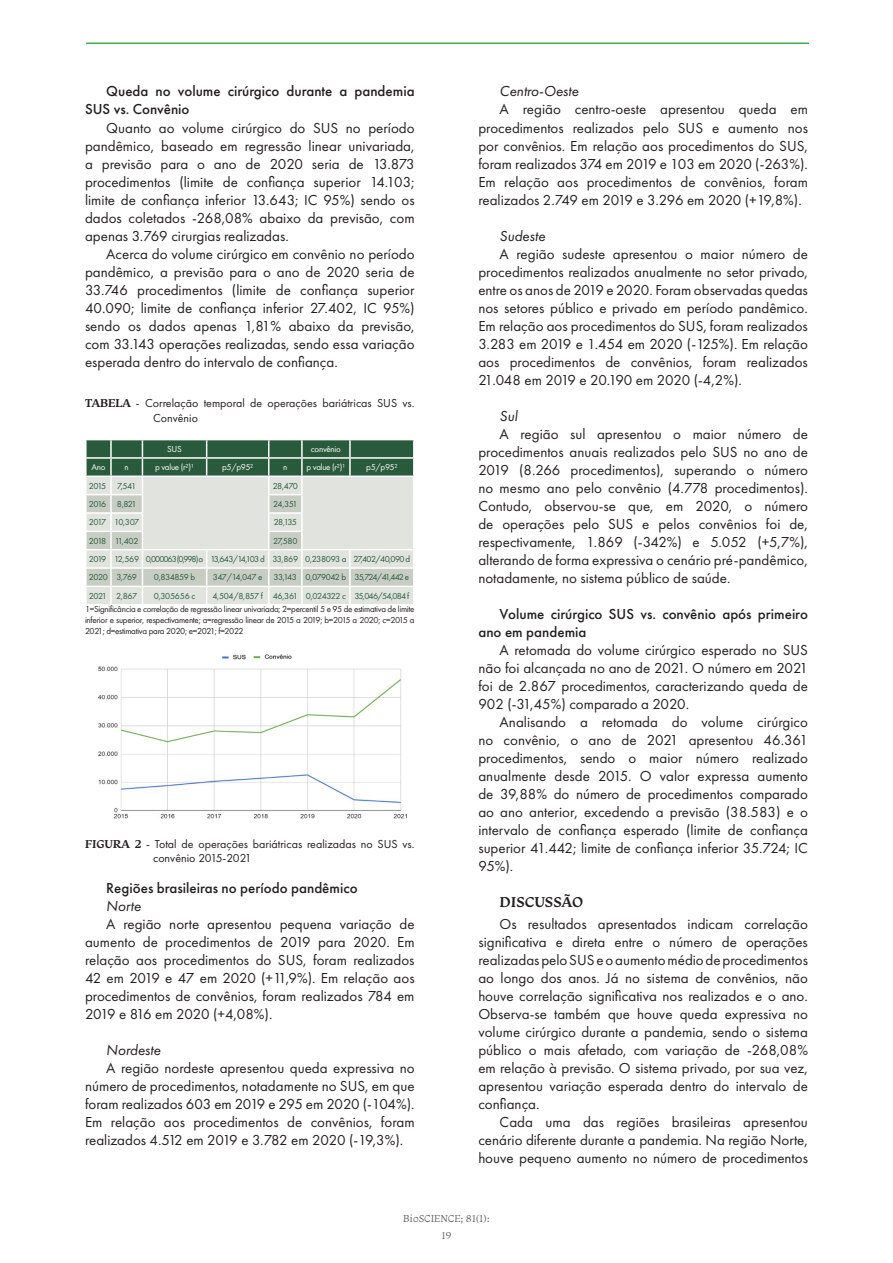
<style>
.page{position:relative;width:893px;height:1263px;background:#fff}
.page>*{position:absolute;margin:0;border:0;box-sizing:border-box;transform-origin:0 0}
.Texto{font:15px/18px "Futura PT";color:#231f20;text-align:justify}
.Subtitulo-Miolo{font:500 15px/18px "Futura PT";color:#231f20}
.Texto-2{font:italic 15px "Futura PT";color:#231f20}
.TITULO-Miolo{font:600 15px "Monarcha";color:#231f20}
.Tit__Figura{font:12px/14.4px "Futura PT";color:#231f20}
.t1{font:10.5px/17px "Monarcha";color:#646464;text-align:center}
.Legenda{font:9px/10.8px "Futura PT";letter-spacing:-.055em;color:#231f20;text-align:justify}
.Texto_Tabela{font:9px "Futura PT";letter-spacing:-.07em;color:#295a3c}
.Texto_Tabela_Cabeçalho_-_BRANCO{font:9px "Futura PT";letter-spacing:-.03em;color:#fff}
.Texto_Tabela-2{font:9px "Futura PT";letter-spacing:-.11em;color:#295a3c}
.Texto_Tabela-3{font:9px "Futura PT";letter-spacing:-.1em;color:#295a3c}
.Texto_Tabela-4{font:9px "Futura PT";letter-spacing:-.12em;color:#295a3c}
.Texto_Tabela-5{font:9px "Futura PT";letter-spacing:-.095em;color:#295a3c}
.s1{font-family:"Monarcha";font-weight:600}
</style>
<div class="page">
<hr style="left:86px;top:43px;width:723px;height:1px;background:#3dad49">
<svg style="left:85px;top:439px;width:329px;height:165px;background:#bbc6bd"></svg>
<hr style="left:85px;top:475px;width:26px;height:2px;background:#fff">
<hr style="left:111px;top:475px;width:31px;height:2px;background:#fff">
<hr style="left:142px;top:475px;width:65px;height:2px;background:#fff">
<hr style="left:207px;top:475px;width:62px;height:2px;background:#fff">
<hr style="left:269px;top:475px;width:33px;height:2px;background:#fff">
<hr style="left:302px;top:475px;width:48px;height:2px;background:#fff">
<hr style="left:350px;top:475px;width:65px;height:2px;background:#fff">
<img style="left:98px;top:654px;width:309px;height:165px">
<p class="Subtitulo-Miolo" style="left:85px;top:82px;width:331px;text-indent:21px">Queda no volume cirúrgico durante a pandemia<br>SUS vs. Convênio</p>
<p class="Texto" style="left:85px;top:118px;width:331px;text-indent:21px">Quanto ao volume cirúrgico do SUS no período pandêmico, baseado em regressão linear univariada, a previsão para o ano de 2020 seria de 13.873 procedimentos (limite de confiança superior 14.103; limite de confiança inferior 13.643; IC 95%) sendo os dados coletados -268,08% abaixo da previsão, com apenas 3.769 cirurgias realizadas.</p>
<p class="Texto" style="left:85px;top:244px;width:331px;text-indent:21px">Acerca do volume cirúrgico em convênio no período pandêmico, a previsão para o ano de 2020 seria de 33.746 procedimentos (limite de confiança superior 40.090; limite de confiança inferior 27.402, IC 95%) sendo os dados apenas 1,81% abaixo da previsão, com 33.143 operações realizadas, sendo essa variação esperada dentro do intervalo de confiança.</p>
<p class="Tit__Figura" style="left:153px;top:396px;width:263px;text-indent:-68px"><span class="s1">TABELA</span> - Correlação temporal de operações bariátricas SUS vs.<br>Convênio</p>
<p class="Texto_Tabela_Cabeçalho_-_BRANCO" style="left:167px;top:444px;width:16px">SUS</p>
<p class="Texto_Tabela_Cabeçalho_-_BRANCO" style="left:311px;top:444px;width:31px">convênio</p>
<p class="Texto_Tabela_Cabeçalho_-_BRANCO" style="left:91px;top:462px;width:16px">Ano</p>
<p class="Texto_Tabela_Cabeçalho_-_BRANCO" style="left:125px;top:462px;width:6px">n</p>
<p class="Texto_Tabela_Cabeçalho_-_BRANCO" style="left:155px;top:462px;width:40px">p value (r²)¹</p>
<p class="Texto_Tabela_Cabeçalho_-_BRANCO" style="left:222px;top:462px;width:33px">p5/p95²</p>
<p class="Texto_Tabela_Cabeçalho_-_BRANCO" style="left:283px;top:462px;width:6px">n</p>
<p class="Texto_Tabela_Cabeçalho_-_BRANCO" style="left:306px;top:462px;width:40px">p value (r²)¹</p>
<p class="Texto_Tabela_Cabeçalho_-_BRANCO" style="left:366px;top:462px;width:33px">p5/p95²</p>
<p class="Texto_Tabela" style="left:89px;top:480px;width:19px">2015</p>
<p class="Texto_Tabela" style="left:117px;top:480px;width:21px">7,541</p>
<p class="Texto_Tabela" style="left:273px;top:480px;width:27px">28,470</p>
<p class="Texto_Tabela" style="left:89px;top:499px;width:19px">2016</p>
<p class="Texto_Tabela" style="left:117px;top:499px;width:21px">8,821</p>
<p class="Texto_Tabela" style="left:273px;top:499px;width:26px">24,351</p>
<p class="Texto_Tabela" style="left:89px;top:517px;width:19px">2017</p>
<p class="Texto_Tabela" style="left:114px;top:517px;width:27px">10,307</p>
<p class="Texto_Tabela" style="left:274px;top:517px;width:25px">28,135</p>
<p class="Texto_Tabela" style="left:89px;top:535px;width:19px">2018</p>
<p class="Texto_Tabela" style="left:115px;top:535px;width:25px">11,402</p>
<p class="Texto_Tabela" style="left:273px;top:535px;width:26px">27,580</p>
<p class="Texto_Tabela" style="left:89px;top:554px;width:19px">2019</p>
<p class="Texto_Tabela" style="left:114px;top:554px;width:26px">12,569</p>
<p class="Texto_Tabela-2" style="left:146px;top:554px;width:59px">0,000063 (0,998)a</p>
<p class="Texto_Tabela-3" style="left:210px;top:554px;width:56px">13,643/14,103 d</p>
<p class="Texto_Tabela" style="left:272px;top:554px;width:27px">33,869</p>
<p class="Texto_Tabela" style="left:305px;top:554px;width:43px">0,238093 a</p>
<p class="Texto_Tabela" style="left:353px;top:554px;width:58px">27,402/40,090 d</p>
<p class="Texto_Tabela" style="left:89px;top:572px;width:21px">2020</p>
<p class="Texto_Tabela" style="left:116px;top:572px;width:22px">3,769</p>
<p class="Texto_Tabela" style="left:154px;top:572px;width:43px">0,834859 b</p>
<p class="Texto_Tabela" style="left:213px;top:572px;width:51px">347/14,047 e</p>
<p class="Texto_Tabela" style="left:274px;top:572px;width:25px">33,143</p>
<p class="Texto_Tabela" style="left:306px;top:572px;width:42px">0,079042 b</p>
<p class="Texto_Tabela-4" style="left:355px;top:572px;width:56px">35,724/41,442 e</p>
<p class="Texto_Tabela" style="left:89px;top:590px;width:20px">2021</p>
<p class="Texto_Tabela" style="left:116px;top:590px;width:23px">2,867</p>
<p class="Texto_Tabela" style="left:154px;top:590px;width:43px">0,305656 c</p>
<p class="Texto_Tabela" style="left:212px;top:590px;width:52px">4,504/8,857 f</p>
<p class="Texto_Tabela" style="left:273px;top:590px;width:27px">46,361</p>
<p class="Texto_Tabela" style="left:306px;top:590px;width:42px">0,024322 c</p>
<p class="Texto_Tabela-5" style="left:354px;top:590px;width:56px">35,046/54,084 f</p>
<p class="Legenda" style="left:85px;top:604px;width:331px">1=Significância e correlação de regressão linear univariada; 2=percentil 5 e 95 de estimativa de limite inferior e superior, respectivamente; a=regressão linear de 2015 a 2019; b=2015 a 2020; c=2015 a 2021; d=estimativa para 2020; e=2021; f=2022</p>
<p class="Tit__Figura" style="left:153px;top:836px;width:263px;text-indent:-68px"><span class="s1">FIGURA 2</span> - Total de operações bariátricas realizadas no SUS vs. convênio 2015‑2021</p>
<p class="Subtitulo-Miolo" style="left:106px;top:879px;width:253px">Regiões brasileiras no período pandêmico</p>
<p class="Texto-2" style="left:106px;top:897px;width:36px">Norte</p>
<p class="Texto" style="left:85px;top:915px;width:331px;text-indent:21px">A região norte apresentou pequena variação de aumento de procedimentos de 2019 para 2020. Em relação aos procedimentos do SUS, foram realizados 42 em 2019 e 47 em 2020 (+11,9%). Em relação aos procedimentos de convênios, foram realizados 784 em 2019 e 816 em 2020 (+4,08%).</p>
<p class="Texto-2" style="left:106px;top:1041px;width:56px">Nordeste</p>
<p class="Texto" style="left:85px;top:1059px;width:331px;text-indent:21px">A região nordeste apresentou queda expressiva no número de procedimentos, notadamente no SUS, em que foram realizados 603 em 2019 e 295 em 2020 (-104%).<br>Em relação aos procedimentos de convênios, foram realizados 4.512 em 2019 e 3.782 em 2020 (-19,3%).</p>
<p class="Texto-2" style="left:500px;top:83px;width:80px">Centro-Oeste</p>
<p class="Texto" style="left:478px;top:100px;width:331px;text-indent:21px">A região centro-oeste apresentou queda em procedimentos realizados pelo SUS e aumento nos por convênios. Em relação aos procedimentos do SUS, foram realizados 374 em 2019 e 103 em 2020 (-263%).<br>Em relação aos procedimentos de convênios, foram realizados 2.749 em 2019 e 3.296 em 2020 (+19,8%).</p>
<p class="Texto-2" style="left:500px;top:227px;width:47px">Sudeste</p>
<p class="Texto" style="left:478px;top:244px;width:331px;text-indent:21px">A região sudeste apresentou o maior número de procedimentos realizados anualmente no setor privado, entre os anos de 2019 e 2020. Foram observadas quedas nos setores público e privado em período pandêmico.<br>Em relação aos procedimentos do SUS, foram realizados 3.283 em 2019 e 1.454 em 2020 (-125%). Em relação aos procedimentos de convênios, foram realizados 21.048 em 2019 e 20.190 em 2020 (-4,2%).</p>
<p class="Texto-2" style="left:500px;top:407px;width:19px">Sul</p>
<p class="Texto" style="left:478px;top:424px;width:331px;text-indent:21px">A região sul apresentou o maior número de procedimentos anuais realizados pelo SUS no ano de 2019 (8.266 procedimentos), superando o número no mesmo ano pelo convênio (4.778 procedimentos).<br>Contudo, observou-se que, em 2020, o número de operações pelo SUS e pelos convênios foi de, respectivamente, 1.869 (-342%) e 5.052 (+5,7%), alterando de forma expressiva o cenário pré-pandêmico, notadamente, no sistema público de saúde.</p>
<p class="Subtitulo-Miolo" style="left:478px;top:604px;width:331px;text-indent:21px">Volume cirúrgico SUS vs. convênio após primeiro ano em pandemia</p>
<p class="Texto" style="left:478px;top:640px;width:331px;text-indent:21px">A retomada do volume cirúrgico esperado no SUS não foi alcançada no ano de 2021. O número em 2021 foi de 2.867 procedimentos, caracterizando queda de 902 (-31,45%) comparado a 2020.</p>
<p class="Texto" style="left:478px;top:712px;width:331px;text-indent:21px">Analisando a retomada do volume cirúrgico no convênio, o ano de 2021 apresentou 46.361 procedimentos, sendo o maior número realizado anualmente desde 2015. O valor expressa aumento de 39,88% do número de procedimentos comparado ao ano anterior, excedendo a previsão (38.583) e o intervalo de confiança esperado (limite de confiança superior 41.442; limite de confiança inferior 35.724; IC 95%).</p>
<p class="TITULO-Miolo" style="left:500px;top:891px;width:85px">DISCUSSÃO</p>
<p class="Texto" style="left:478px;top:915px;width:331px;text-indent:21px">Os resultados apresentados indicam correlação significativa e direta entre o número de operações realizadas pelo SUS e o aumento médio de procedimentos ao longo dos anos. Já no sistema de convênios, não houve correlação significativa nos realizados e o ano.<br>Observa-se também que houve queda expressiva no volume cirúrgico durante a pandemia, sendo o sistema público o mais afetado, com variação de -268,08% em relação à previsão. O sistema privado, por sua vez, apresentou variação esperada dentro do intervalo de confiança.</p>
<p class="Texto" style="left:478px;top:1113px;width:331px;text-indent:21px">Cada uma das regiões brasileiras apresentou cenário diferente durante a pandemia. Na região Norte, houve pequeno aumento no número de procedimentos</p>
<p class="t1" style="left:403px;top:1210px;width:88px">BioSCIENCE; 81(1):<br>19</p>
</div>
